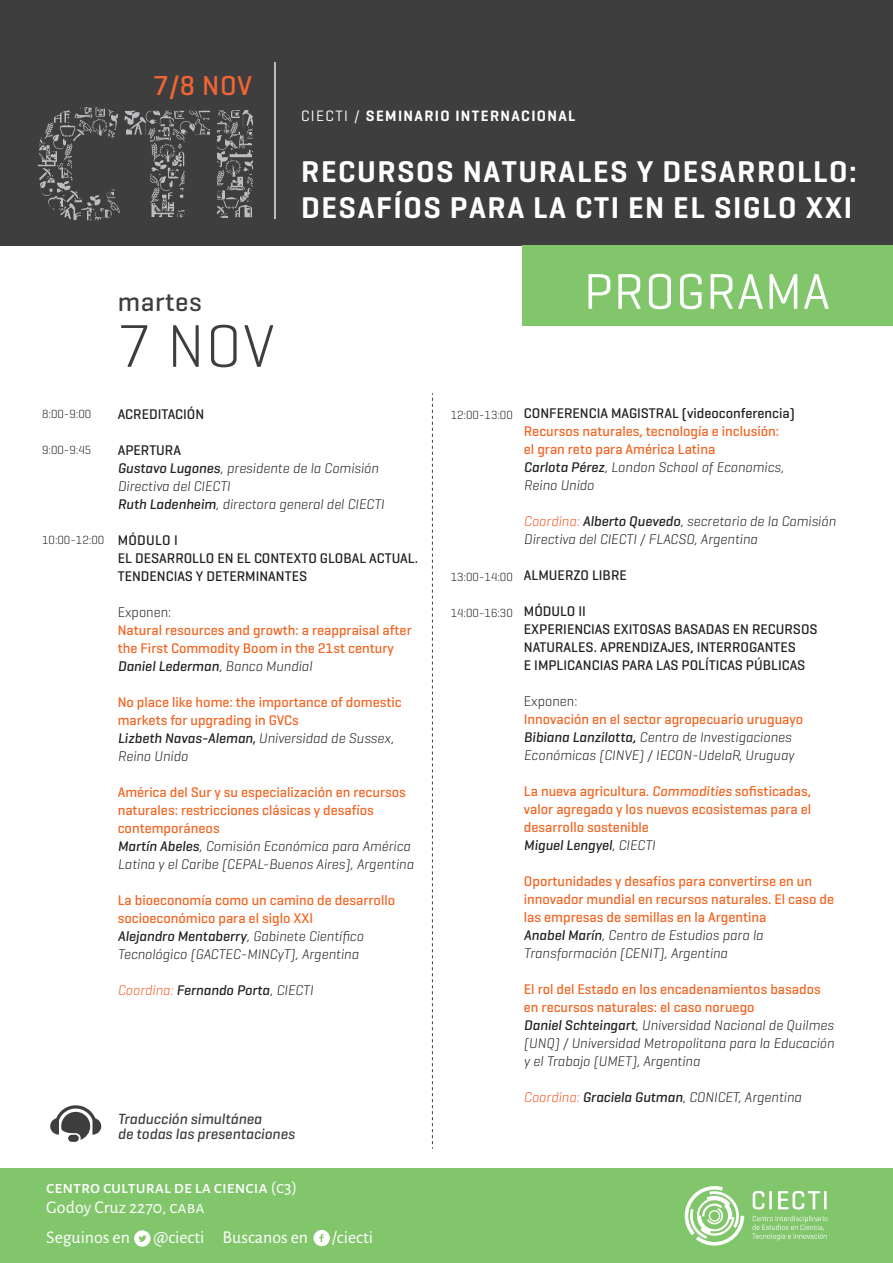
<style>
.page{position:relative;width:893px;height:1263px;background:#fff}
.page>*{position:absolute;margin:0;border:0;box-sizing:border-box;transform-origin:0 0}
.t1{font:300 61.2px "Geogrotesque";color:#3e3e3f}
.t2{font:51px "Geogrotesque";letter-spacing:.02em;color:#fff}
.t3{font:600 30.6px/36.6px "Geogrotesque";letter-spacing:.05em;color:#fff}
.t4{font:500 27.9px "Geogrotesque";color:#f26533}
.t5{font:500 27px "Geogrotesque";letter-spacing:.02em;color:#3e3e3f}
.t6{font:17.85px/29.2px "Alegreya Sans";color:#fff}
.t7{font:500 17.85px "Alegreya Sans SC";color:#fff}
.t8{font:600 15.3px "Geogrotesque";letter-spacing:.09em;color:#fff}
.t9{font:italic 500 15px/15px "Geogrotesque";color:#3e3e3f}
.t10{font:500 14.25px/18px "Geogrotesque";color:#f36421}
.t11{font:italic 300 14.25px/18px "Geogrotesque";color:#231f20}
.t12{font:500 14.25px/18px "Geogrotesque";color:#231f20}
.t13{font:italic 500 14.25px "Geogrotesque";color:#231f20}
.t14{font:300 14.25px "Geogrotesque";color:#231f20}
.t15{font:300 12px "Geogrotesque";color:#231f20}
.s1{font-weight:400}
.s2{font-weight:500;font-style:normal}
.s3{font-weight:500}
.s4{font-style:italic;color:#231f20}
.s5{font-weight:300;font-style:italic;color:#231f20}
.s6{font-family:"Myriad Pro";font-weight:400;color:#231f20}
.s7{font-weight:300;color:#f15a26}
.s8{font-weight:300}
.s9{color:#f15a26}
.s10{font-weight:500;font-style:normal;color:#f36421}
.s11{font-style:italic}
.s12{font-weight:300;color:#231f20}
.s13{font-style:normal}
.s14{font-family:"Alegreya Sans SC"}
</style>
<div class="page">
<div style="left:0;top:0;width:893px;height:245px;background:#3e3e3f"></div>
<svg style="left:218px;top:111px;width:34px;height:106px"></svg>
<svg style="left:37px;top:107px;width:173px;height:114px"></svg>
<hr style="left:274px;top:63px;width:2px;height:156px;background:#bcbdc0">
<svg style="left:50px;top:1105px;width:51px;height:35px"></svg>
<div style="left:68px;top:1135px;width:11px;height:7px;background:#3e3e3f;border-radius:4px"></div>
<div style="left:523px;top:245px;width:370px;height:81px;background:#82c66c"></div>
<svg style="left:432px;top:393px;width:1px;height:756px"></svg>
<div style="left:0;top:1168px;width:893px;height:95px;background:#82c66c"></div>
<svg style="left:313px;top:1230px;width:17px;height:16px"></svg>
<svg style="left:134px;top:1230px;width:16px;height:17px"></svg>
<svg style="left:752px;top:1216px;width:75px;height:24px"></svg>
<svg style="left:753px;top:1191px;width:11px;height:18px"></svg>
<hr style="left:769px;top:1191px;width:3px;height:18px;background:#fff">
<svg style="left:778px;top:1191px;width:42px;height:18px"></svg>
<hr style="left:824px;top:1191px;width:3px;height:18px;background:#fff">
<svg style="left:685px;top:1186px;width:59px;height:59px"></svg>
<h3 class="t4" style="left:153px;top:68px;width:100px">7/8 NOV</h3>
<p class="t8" style="left:301px;top:106px;width:276px"><span class="s1">CIECTI /</span> SEMINARIO INTERNACIONAL</p>
<h3 class="t3" style="left:301px;top:153px;width:557px">RECURSOS NATURALES Y DESARROLLO:<br>DESAFÍOS PARA LA CTI EN EL SIGLO XXI</h3>
<p class="t15" style="left:42px;top:407px;width:51px">8:00-9:00</p>
<p class="t15" style="left:42px;top:443px;width:51px">9:00-9:45</p>
<p class="t15" style="left:42px;top:533px;width:64px">10:00-12:00</p>
<h3 class="t5" style="left:118px;top:285px;width:86px">martes</h3>
<h1 class="t1" style="left:118px;top:308px;width:158px">7 NOV</h1>
<p class="t12" style="left:118px;top:404px;width:88px">ACREDITACIÓN</p>
<p class="t11" style="left:118px;top:440px;width:268px"><span class="s2">APERTURA<br></span><span class="s3">Gustavo Lugones</span>, presidente de la Comisión<br>Directiva del CIECTI<br><span class="s3">Ruth Ladenheim</span>, directora general del CIECTI</p>
<p class="t12" style="left:118px;top:530px;width:302px">MÓDULO I<br>EL DESARROLLO EN EL CONTEXTO GLOBAL ACTUAL.<br>TENDENCIAS Y DETERMINANTES</p>
<p class="t14" style="left:118px;top:603px;width:55px">Exponen:</p>
<p class="t10" style="left:118px;top:620px;width:296px">Natural resources and growth: a reappraisal after the First Commodity Boom in the 21st century<br><span class="s4">Daniel Lederman</span><span class="s5">, Banco Mundial</span></p>
<p class="t10" style="left:118px;top:692px;width:286px">No place like home: the importance of domestic markets for upgrading in GVCs<br><span class="s4">Lizbeth Navas-Aleman</span><span class="s6">,</span> <span class="s5">Universidad de Sussex, Reino Unido</span></p>
<p class="t10" style="left:118px;top:782px;width:297px">América del Sur y su especialización en recursos naturales: restricciones clásicas y desafíos contemporáneos<br><span class="s4">Martín Abeles</span><span class="s5">, Comisión Económica para América Latina y el Caribe (CEPAL-Buenos Aires), Argentina</span></p>
<p class="t10" style="left:118px;top:890px;width:279px">La bioeconomía como un camino de desarrollo socioeconómico para el siglo XXI<br><span class="s4">Alejandro Mentaberry</span><span class="s5">, Gabinete Científico Tecnológico (GACTEC-MINCyT), Argentina</span></p>
<p class="t13" style="left:118px;top:981px;width:197px"><span class="s7">Coordina:</span> Fernando Porta<span class="s8">, CIECTI</span></p>
<h2 class="t2" style="left:584px;top:260px;width:247px">PROGRAMA</h2>
<p class="t15" style="left:451px;top:407px;width:64px">12:00-13:00</p>
<p class="t15" style="left:451px;top:569px;width:64px">13:00-14:00</p>
<p class="t15" style="left:451px;top:605px;width:64px">14:00-16:30</p>
<p class="t12" style="left:524px;top:404px;width:272px">CONFERENCIA MAGISTRAL (videoconferencia)</p>
<p class="t10" style="left:524px;top:422px;width:262px">Recursos naturales, tecnología e inclusión: el gran reto para América Latina<br><span class="s4">Carlota Pérez</span><span class="s5">, London School of Economics, Reino Unido</span></p>
<p class="t11" style="left:524px;top:512px;width:313px"><span class="s9">Coordina:</span> <span class="s3">Alberto Quevedo</span>, secretario de la Comisión<br>Directiva del CIECTI / FLACSO, Argentina</p>
<p class="t12" style="left:524px;top:566px;width:104px">ALMUERZO LIBRE</p>
<p class="t12" style="left:524px;top:602px;width:295px">MÓDULO II<br>EXPERIENCIAS EXITOSAS BASADAS EN RECURSOS NATURALES. APRENDIZAJES, INTERROGANTES<br>E IMPLICANCIAS PARA LAS POLÍTICAS PÚBLICAS</p>
<p class="t14" style="left:524px;top:693px;width:55px">Exponen:</p>
<p class="t11" style="left:524px;top:710px;width:281px"><span class="s10">Innovación en el sector agropecuario uruguayo<br></span><span class="s3">Bibiana Lanzilotta,</span> Centro de Investigaciones<br>Económicas (CINVE) / IECON-UdelaR, Uruguay</p>
<p class="t10" style="left:524px;top:782px;width:289px">La nueva agricultura. <span class="s11">Commodities</span> sofisticadas, valor agregado y los nuevos ecosistemas para el desarrollo sostenible<br><span class="s4">Miguel Lengyel</span><span class="s12">,</span> <span class="s5">CIECTI</span></p>
<p class="t10" style="left:524px;top:872px;width:312px">Oportunidades y desafíos para convertirse en un innovador mundial en recursos naturales. El caso de las empresas de semillas en la Argentina<br><span class="s4">Anabel Marín</span><span class="s12">,</span> <span class="s5">Centro de Estudios para la Transformación (CENIT), Argentina</span></p>
<p class="t11" style="left:524px;top:980px;width:312px"><span class="s10">El rol del Estado en los encadenamientos basados en recursos naturales: el caso noruego<br></span><span class="s3">Daniel Schteingart</span><span class="s13">,</span> Universidad Nacional de Quilmes (UNQ) / Universidad Metropolitana para la Educación y el Trabajo (UMET), Argentina</p>
<p class="t11" style="left:524px;top:1088px;width:279px"><span class="s9">Coordina:</span> <span class="s3">Graciela Gutman</span><span class="s13">,</span> CONICET, Argentina</p>
<p class="t9" style="left:118px;top:1111px;width:179px">Traducción simultánea<br>de todas las presentaciones</p>
<p class="t7" style="left:46px;top:1175px;width:252px">centro cultural de la ciencia <span class="s1">(c3)</span></p>
<p class="t6" style="left:46px;top:1192px;width:160px">Godoy Cruz 2270, <span class="s14">caba<br></span>Seguinos en</p>
<p class="t6" style="left:154px;top:1221px;width:156px">@ciecti Buscanos en</p>
<p class="t6" style="left:332px;top:1221px;width:43px">/ciecti</p>
</div>
